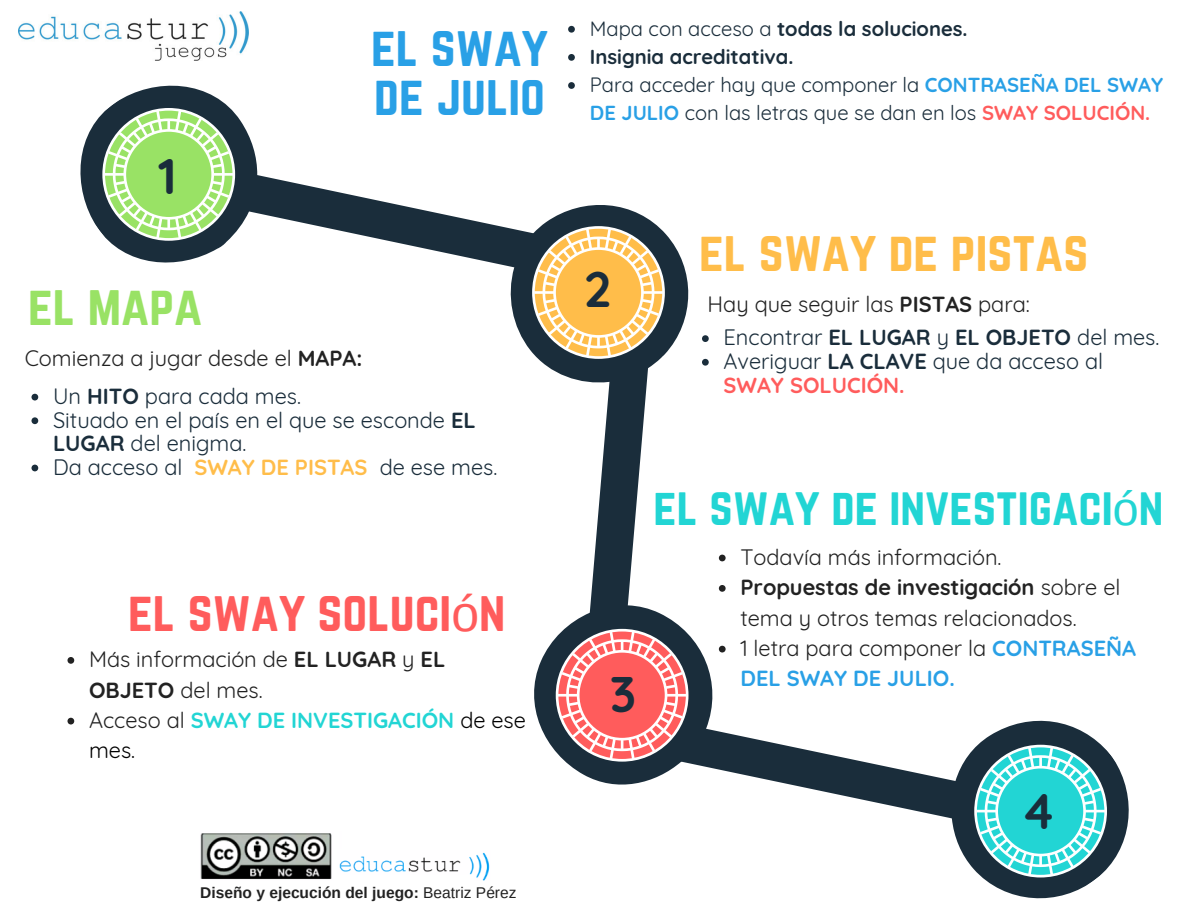
<style>
.page{position:relative;width:1188px;height:918px;background:#fff}
.page>*{position:absolute;margin:0;border:0;box-sizing:border-box;transform-origin:0 0}
.t1{font:49.8px "Norwester";color:#ffbd4a}
.t2{font:49.8px "Norwester";color:#ff5c5c}
.t3{font:49.8px/49.5px "Norwester";color:#29a0e6}
.t4{font:49.8px "Norwester";color:#99e265}
.t5{font:700 49.8px "Quicksand";color:#1a2d3b}
.t6{font:46.65px "Norwester";color:#22d5d4}
.t7{font:21.75px/30.3px "Quicksand";color:#222}
.t8{font:21.75px/23.7px "Quicksand";color:#1a2d3b}
.t9{font:20.25px/28.2px "Quicksand";color:#1a2d3b}
.t10{font:700 15.6px "Arimo";color:#222}
.s1{font-weight:700}
.s2{font-weight:700;color:#29a0e6}
.s3{font-weight:700;color:#ff5c5c}
.s4{font-weight:700;color:#ffbd4a}
.s5{font-family:"Liberation Sans"}
.s6{font-weight:700;color:#22d5d4}
.s7{color:#000}
.s8{font-weight:400}
</style>
<div class="page">
<svg style="left:758px;top:739px;width:155px;height:72px;fill:#1a2d3b"></svg>
<svg style="left:594px;top:419px;width:130px;height:143px"></svg>
<svg style="left:80px;top:85px;width:394px;height:178px"></svg>
<svg style="left:474px;top:205px;width:232px;height:214px"></svg>
<svg style="left:534px;top:562px;width:224px;height:223px"></svg>
<svg style="left:913px;top:720px;width:216px;height:179px"></svg>
<svg style="left:32px;top:394px;width:6px;height:7px"></svg>
<svg style="left:32px;top:417px;width:6px;height:7px"></svg>
<svg style="left:32px;top:465px;width:6px;height:6px"></svg>
<svg style="left:702px;top:335px;width:7px;height:7px"></svg>
<svg style="left:702px;top:359px;width:7px;height:7px"></svg>
<svg style="left:102px;top:108px;width:133px;height:133px"></svg>
<svg style="left:556px;top:629px;width:132px;height:133px"></svg>
<svg style="left:974px;top:745px;width:133px;height:133px"></svg>
<svg style="left:532px;top:226px;width:133px;height:133px"></svg>
<svg style="left:68px;top:657px;width:6px;height:7px"></svg>
<svg style="left:68px;top:718px;width:6px;height:6px"></svg>
<svg style="left:568px;top:26px;width:7px;height:7px"></svg>
<svg style="left:568px;top:54px;width:7px;height:7px"></svg>
<svg style="left:568px;top:82px;width:7px;height:7px"></svg>
<svg style="left:719px;top:555px;width:7px;height:6px"></svg>
<svg style="left:719px;top:585px;width:7px;height:7px"></svg>
<svg style="left:719px;top:646px;width:7px;height:6px"></svg>
<img style="left:18px;top:11px;width:231px;height:50px">
<img style="left:200px;top:833px;width:290px;height:48px">
<h1 class="t5" style="left:159px;top:144px;width:20px">1</h1>
<h1 class="t4" style="left:28px;top:282px;width:176px">EL MAPA</h1>
<h1 class="t3" style="left:371px;top:24px;width:179px">EL SWAY<br>DE JULIO</h1>
<p class="t9" style="left:590px;top:14px;width:575px">Mapa con acceso a <span class="s1">todas la soluciones.<br>Insignia acreditativa.<br></span>Para acceder hay que componer la <span class="s2">CONTRASEÑA DEL SWAY DE JULIO</span> con las letras que se dan en los <span class="s3">SWAY SOLUCIÓN.</span></p>
<h1 class="t5" style="left:584px;top:257px;width:28px">2</h1>
<h1 class="t1" style="left:699px;top:228px;width:391px">EL SWAY DE PISTAS</h1>
<p class="t7" style="left:708px;top:288px;width:324px">Hay que seguir las <span class="s1">PISTAS</span> para:</p>
<p class="t7" style="left:25px;top:342px;width:339px">Comienza a jugar desde el <span class="s1">MAPA:</span></p>
<p class="t8" style="left:53px;top:384px;width:446px">Un <span class="s1">HITO</span> para cada mes.<br>Situado en el país en el que se esconde <span class="s1">EL<br>LUGAR</span> del enigma.<br>Da acceso al <span class="s4">SWAY DE PISTAS</span> de ese mes.</p>
<h1 class="t2" style="left:128px;top:588px;width:379px">EL SWAY SOLUCI<span class="s5">ó</span>N</h1>
<p class="t7" style="left:89px;top:644px;width:438px">Más información de <span class="s1">EL LUGAR</span> y <span class="s1">EL<br>OBJETO</span> del mes.<br>Acceso al <span class="s6">SWAY DE INVESTIGACIÓN</span> <span class="s7">de ese mes.</span></p>
<p class="t10" style="left:200px;top:884px;width:318px">Diseño y ejecución del juego: <span class="s8">Beatriz Pérez</span></p>
<p class="t8" style="left:724px;top:325px;width:437px">Encontrar <span class="s1">EL LUGAR</span> y <span class="s1">EL OBJETO</span> del mes.<br>Averiguar <span class="s1">LA CLAVE</span> que da acceso al<br><span class="s3">SWAY SOLUCIÓN.</span></p>
<h1 class="t5" style="left:610px;top:662px;width:27px">3</h1>
<h2 class="t6" style="left:654px;top:485px;width:511px">EL SWAY DE INVESTIGACI<span class="s5">ó</span>N</h2>
<p class="t7" style="left:740px;top:541px;width:397px">Todavía más información.<br><span class="s1">Propuestas de investigación</span> sobre el tema y otros temas relacionados.<br>1 letra para componer la <span class="s2">CONTRASEÑA<br>DEL SWAY DE JULIO.</span></p>
<h1 class="t5" style="left:1021px;top:779px;width:37px">4</h1>
</div>
